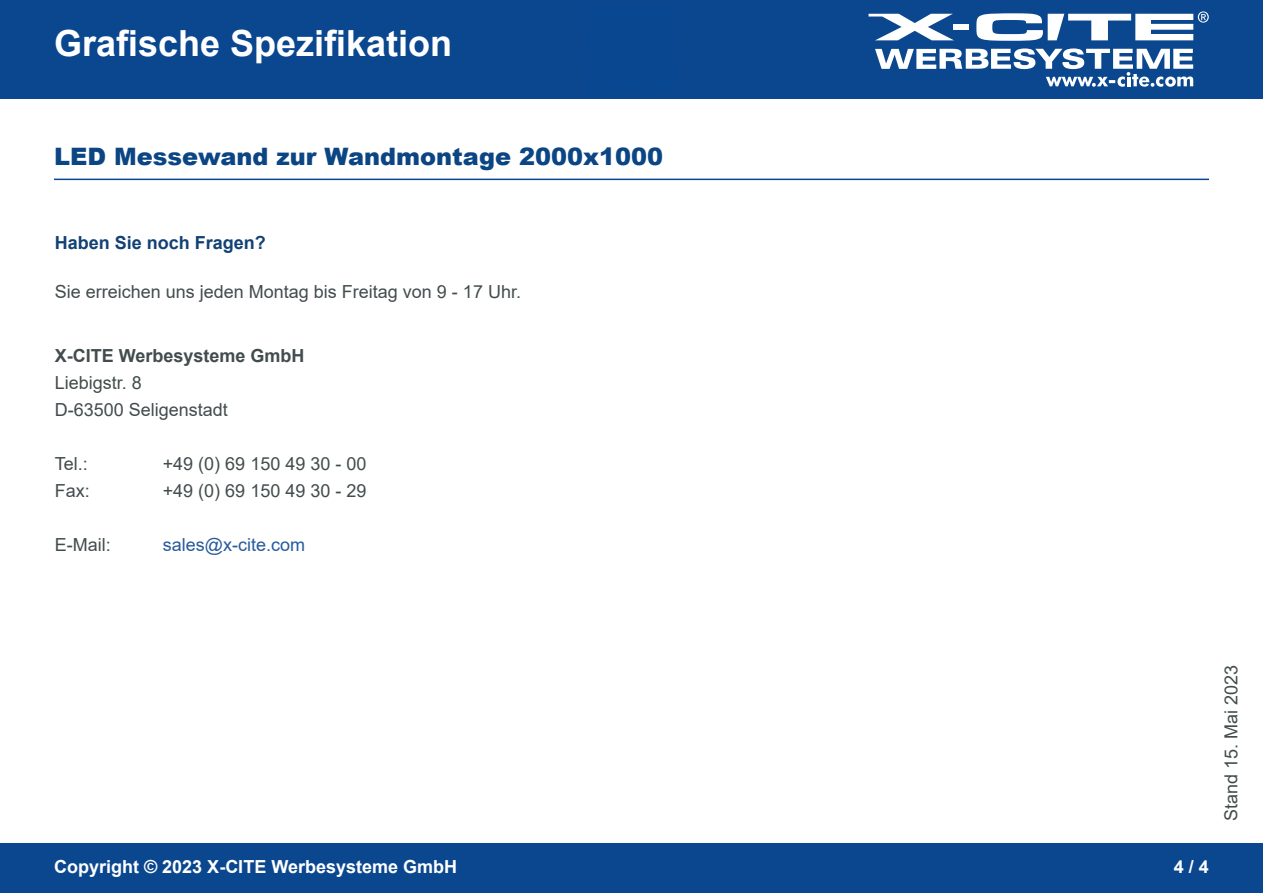
<style>
.page{position:relative;width:1263px;height:893px;background:#fff}
.page>*{position:absolute;margin:0;border:0;box-sizing:border-box;transform-origin:0 0}
.t1{font:700 36px "Arial";color:#fff}
.t2{font:900 24px "Arial";color:#0c4583}
.t3{font:18px/27px "Arial";color:#434c4d}
.t4{font:700 18px "Arial";color:#fff}
.t5{font:700 18px "Arial";color:#434c4d}
.t6{font:700 18px "Arial";color:#124174}
.t7{font:18px "Arial";color:#275b9b}
</style>
<div class="page">
<div style="left:0;top:0;width:1263px;height:98px;background:#0a478f"></div>
<div style="left:0;top:844px;width:1263px;height:49px;background:#0a478f"></div>
<svg style="left:868px;top:14px;width:85px;height:26px"></svg>
<div style="left:953px;top:24px;width:15px;height:6px;background:#fff"></div>
<svg style="left:875px;top:48px;width:318px;height:39px"></svg>
<svg style="left:976px;top:11px;width:233px;height:30px"></svg>
<hr style="left:54px;top:179px;width:1155px;height:1px;background:#0a478f">
<h1 class="t1" style="left:54px;top:18px;width:400px">Grafische Spezifikation</h1>
<h2 class="t2" style="left:54px;top:139px;width:611px">LED Messewand zur Wandmontage 2000x1000</h2>
<p class="t6" style="left:55px;top:230px;width:213px">Haben Sie noch Fragen?</p>
<p class="t3" style="left:55px;top:278px;width:468px">Sie erreichen uns jeden Montag bis Freitag von 9 - 17 Uhr.</p>
<p class="t5" style="left:55px;top:343px;width:251px">X-CITE Werbesysteme GmbH</p>
<p class="t3" style="left:55px;top:369px;width:175px">Liebigstr. 8<br>D-63500 Seligenstadt</p>
<p class="t3" style="left:55px;top:450px;width:35px">Tel.:</p>
<p class="t3" style="left:163px;top:450px;width:205px">+49 (0) 69 150 49 30 - 00</p>
<p class="t3" style="left:55px;top:477px;width:37px">Fax:</p>
<p class="t3" style="left:163px;top:477px;width:205px">+49 (0) 69 150 49 30 - 29</p>
<p class="t3" style="left:55px;top:531px;width:57px">E-Mail:</p>
<p class="t7" style="left:163px;top:533px;width:144px">sales@x-cite.com</p>
<p class="t3" style="left:1217px;top:821px;width:158px;rotate:-90deg">Stand 15. Mai 2023</p>
<p class="t4" style="left:54px;top:854px;width:405px">Copyright © 2023 X-CITE Werbesysteme GmbH</p>
<p class="t4" style="left:1174px;top:854px;width:37px">4 / 4</p>
</div>
